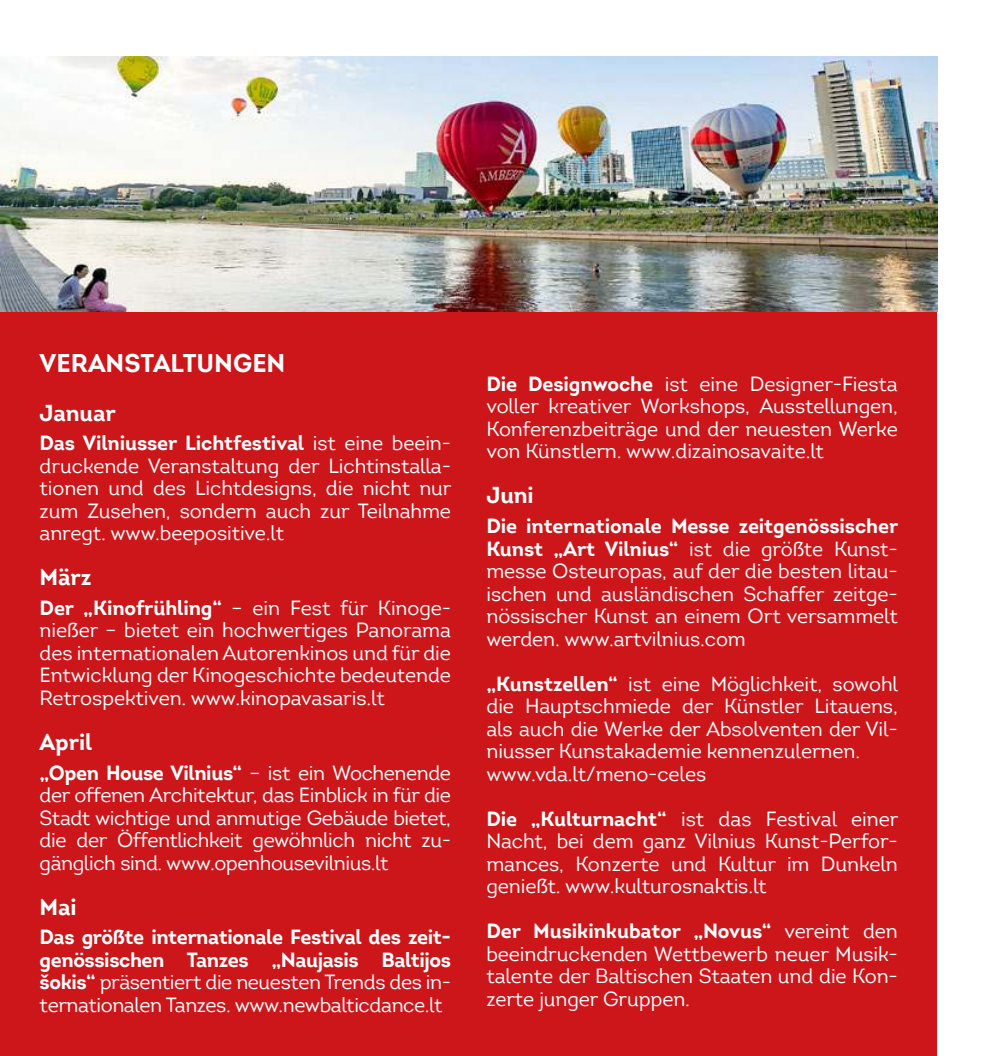
<style>
.page{position:relative;width:993px;height:1056px;background:#fff}
.page>*{position:absolute;margin:0;border:0;box-sizing:border-box;transform-origin:0 0}
.t1{font:700 25px "Intro";color:#fff}
.t2{font:700 22.5px "Intro";letter-spacing:-.005em;color:#fff}
.t3{font:20px/22.5px "Intro";letter-spacing:-.005em;color:#fff;text-align:justify}
.t4{font:700 20px/22.5px "Intro";letter-spacing:-.02em;color:#fff;text-align:justify}
.s1{font-weight:700}
.s2{font-weight:400}
</style>
<div class="page">
<div style="left:0;top:57px;width:936px;height:999px;background:#cd1619"></div>
<img style="left:1px;top:57px;width:935px;height:255px">
<p class="t1" style="left:40px;top:349px;width:247px">VERANSTALTUNGEN</p>
<p class="t2" style="left:40px;top:400px;width:78px">Januar</p>
<p class="t3" style="left:40px;top:434px;width:413px"><span class="s1">Das Vilniusser Lichtfestival</span> ist eine beein&shy;druckende Veranstaltung der Lichtinstalla&shy;tionen und des Lichtdesigns, die nicht nur zum Zusehen, sondern auch zur Teilnahme anregt. www.beepositive.lt</p>
<p class="t2" style="left:40px;top:565px;width:53px">März</p>
<p class="t3" style="left:40px;top:599px;width:413px"><span class="s1">Der „Kinofrühling“</span> – ein Fest für Kinoge&shy;nießer – bietet ein hochwertiges Panorama des internationalen Autorenkinos und für die Entwicklung der Kinogeschichte bedeutende Retrospektiven. www.kinopavasaris.lt</p>
<p class="t2" style="left:40px;top:728px;width:54px">April</p>
<p class="t3" style="left:40px;top:763px;width:413px"><span class="s1">„Open House Vilnius“</span> – ist ein Wochenende der offenen Architektur, das Einblick in für die Stadt wichtige und anmutige Gebäude bietet, die der Öffentlichkeit gewöhnlich nicht zu&shy;gänglich sind. www.openhousevilnius.lt</p>
<p class="t2" style="left:40px;top:894px;width:38px">Mai</p>
<p class="t4" style="left:40px;top:926px;width:413px">Das größte internationale Festival des zeit&shy;genössischen Tanzes „Naujasis Baltijos šokis“ <span class="s2">präsentiert die neuesten Trends des in&shy;ternationalen Tanzes. www.newbalticdance.lt</span></p>
<p class="t3" style="left:486px;top:375px;width:413px"><span class="s1">Die Designwoche</span> ist eine Designer-Fiesta voller kreativer Workshops, Ausstellungen, Konferenzbeiträge und der neuesten Werke von Künstlern. www.dizainosavaite.lt</p>
<p class="t2" style="left:486px;top:483px;width:49px">Juni</p>
<p class="t3" style="left:486px;top:517px;width:413px"><span class="s1">Die internationale Messe zeitgenössischer Kunst „Art Vilnius“</span> ist die größte Kunst&shy;messe Osteuropas, auf der die besten litau&shy;ischen und ausländischen Schaffer zeitge&shy;nössischer Kunst an einem Ort versammelt werden. www.artvilnius.com</p>
<p class="t3" style="left:486px;top:674px;width:413px;text-align:left"><span class="s1">„Kunstzellen“</span> ist eine Möglichkeit, sowohl die Hauptschmiede der Künstler Litauens, als auch die Werke der Absolventen der Vil&shy;niusser Kunstakademie kennenzulernen. www.vda.lt/meno-celes</p>
<p class="t3" style="left:486px;top:809px;width:413px"><span class="s1">Die „Kulturnacht“</span> ist das Festival einer Nacht, bei dem ganz Vilnius Kunst-Perfor&shy;mances, Konzerte und Kultur im Dunkeln genießt. www.kulturosnaktis.lt</p>
<p class="t3" style="left:486px;top:922px;width:413px"><span class="s1">Der Musikinkubator „Novus“</span> vereint den beeindruckenden Wettbewerb neuer Musik&shy;talente der Baltischen Staaten und die Kon&shy;zerte junger Gruppen.</p>
</div>
